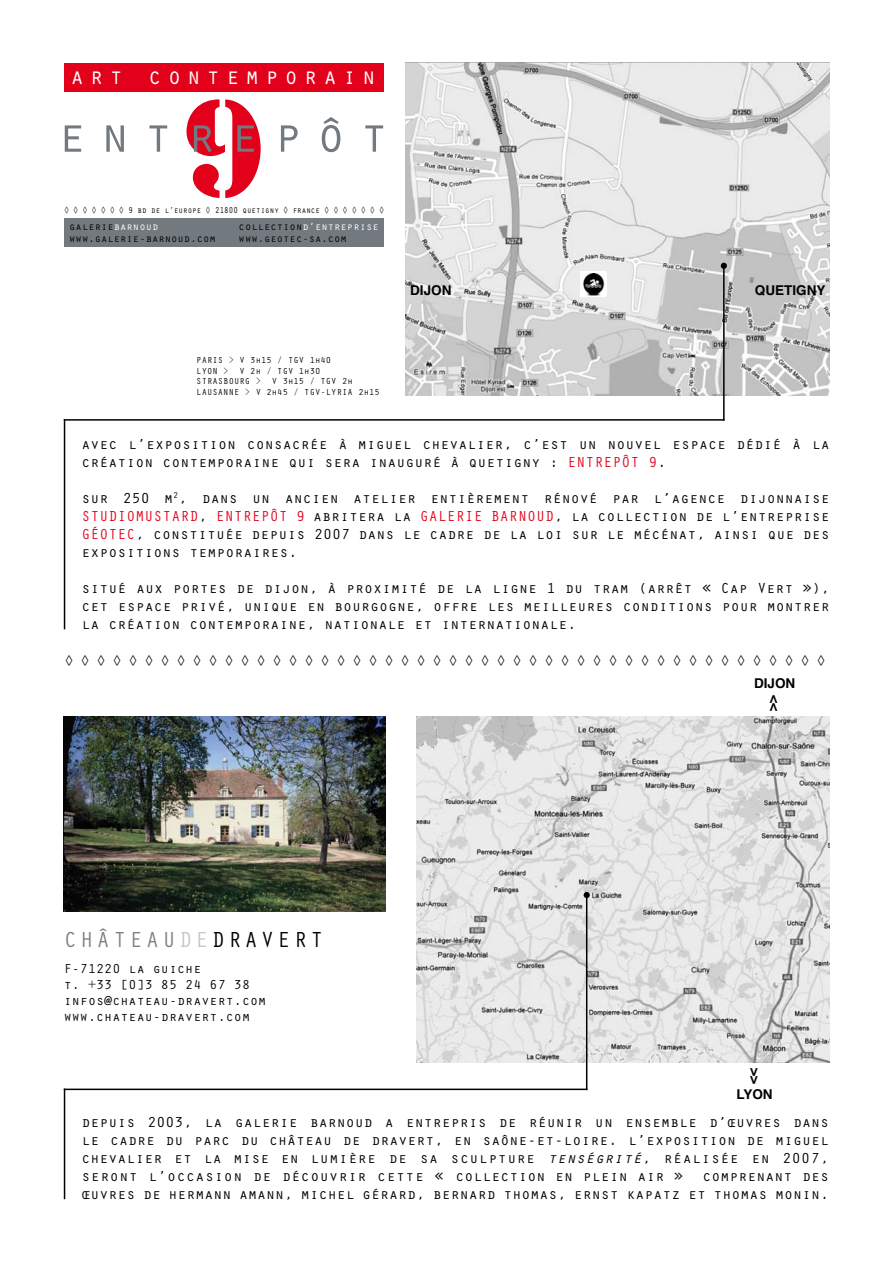
<style>
.page{position:relative;width:893px;height:1263px;background:#fff}
.page>*{position:absolute;margin:0;border:0;box-sizing:border-box;transform-origin:0 0}
.t1{font:126.6px "Stencil Std";color:#e2001a}
.t2{font:50.4px "Orator Std";letter-spacing:.255em;color:#72797f}
.t3{font:24px "Orator Std";letter-spacing:.255em;color:#fff;scale:.95 1}
.t4{font:22.5px "Orator Std";letter-spacing:.13em;color:#808080}
.t5{font:15px/18px "Orator Std";color:#000;text-align:justify}
.t6{font:15px "Orator Std";color:#e2001a}
.t7{font:13.5px/16.2px "Orator Std";color:#000}
.t8{font:700 13.5px "Helvetica";color:#000}
.t9{font:10.65px/12.8px "Orator Std";color:#000}
.t10{font:9px/10.8px "Orator Std";color:#000}
.t11{font:8.85px "Orator Std";color:#000;scale:.86 1}
.s1{color:#fff}
.s2{color:#e2001a}
.s3{color:#c6c7c8}
.s4{color:#000}
.s5{font-style:italic}
</style>
<div class="page">
<div style="left:64px;top:219px;width:320px;height:28px;background:#72797f"></div>
<div style="left:64px;top:63px;width:320px;height:29px;background:#e2001a"></div>
<img style="left:406px;top:62px;width:423px;height:333px">
<hr style="left:723px;top:266px;width:2px;height:155px;background:#000">
<svg style="left:721px;top:263px;width:6px;height:6px"></svg>
<hr style="left:64px;top:419px;width:661px;height:2px;background:#000">
<hr style="left:64px;top:419px;width:1px;height:210px;background:#000">
<div style="left:581px;top:271px;width:25px;height:25px;background:#fff"></div>
<img style="left:583px;top:273px;width:22px;height:22px">
<img style="left:416px;top:716px;width:413px;height:346px">
<hr style="left:64px;top:1088px;width:523px;height:2px;background:#000">
<svg style="left:584px;top:892px;width:6px;height:6px"></svg>
<hr style="left:64px;top:1088px;width:1px;height:111px;background:#000">
<img style="left:64px;top:716px;width:322px;height:195px">
<hr style="left:586px;top:896px;width:1px;height:194px;background:#000">
<h3 class="t3" style="left:70px;top:59px;width:323px">art contemporain</h3>
<h1 class="t1" style="left:185px;top:67px;width:81px">9</h1>
<h2 class="t2" style="left:57px;top:99px;width:334px">entrepôt</h2>
<p class="t11" style="left:64px;top:204px;width:373px">◊ ◊ ◊ ◊ ◊ ◊ ◊ 9 bd de l’europe ◊ 21800 quetigny ◊ france ◊ ◊ ◊ ◊ ◊ ◊ ◊</p>
<p class="t9" style="left:239px;top:219px;width:142px">collection<span class="s1">d’entreprise </span>www.geotec-sa.com</p>
<p class="t9" style="left:69px;top:219px;width:148px">galerie<span class="s1">barnoud </span>www.galerie-barnoud.com</p>
<p class="t10" style="left:196px;top:354px;width:136px">PARIS &gt; V 3h15 / TGV 1h40<br>LYON &gt; V 2h / TGV 1h30 stra</p>
<p class="t10" style="left:218px;top:376px;width:12px">sbourg</p>
<p class="t10" style="left:256px;top:376px;width:99px">&gt; V 3h15 / TGV 2h</p>
<p class="t10" style="left:196px;top:386px;width:6px">lau</p>
<p class="t10" style="left:212px;top:386px;width:12px">sanne</p>
<p class="t10" style="left:245px;top:386px;width:137px">&gt; V 2h45 / TGV-LYRIA 2h15</p>
<p class="t8" style="left:410px;top:279px;width:43px">DIJON</p>
<p class="t8" style="left:755px;top:279px;width:72px">QUETIGNY</p>
<p class="t5" style="left:82px;top:435px;width:750px">avec l’exposition consacrée à miguel chevalier, c’est un nouvel espace dédié à la création contemporaine qui sera inauguré à quetigny : <span class="s2">ENTREPôT 9</span>.</p>
<p class="t5" style="left:82px;top:489px;width:750px">sur 250 m<sup>2</sup>, dans un ancien atelier entièrement rénové par l’agence dijonnaise<br><span class="s2">STUDIOMUSTARD</span>, <span class="s2">ENTREPôT 9</span> abritera la <span class="s2">galerie</span></p>
<p class="t6" style="left:491px;top:506px;width:10px">barnoud</p>
<p class="t5" style="left:82px;top:507px;width:750px;text-indent:472px">, la collection de l’entreprise <span class="s2">GÉOTEC</span>, constituée depuis 2007 dans le cadre de la loi sur le mécénat, ainsi que des expositions temporaires.</p>
<p class="t5" style="left:82px;top:579px;width:750px">situé aux portes de dijon, à proximité de la ligne 1 du tram (arrêt « Cap Vert »), cet espace privé, unique en bourgogne, offre les meilleures conditions pour montrer la création contemporaine, nationale et internationale.</p>
<p class="t7" style="left:65px;top:651px;width:761px">◊ ◊ ◊ ◊ ◊ ◊ ◊ ◊ ◊ ◊ ◊ ◊ ◊ ◊ ◊ ◊ ◊ ◊ ◊ ◊ ◊ ◊ ◊ ◊ ◊ ◊ ◊ ◊ ◊ ◊ ◊ ◊ ◊ ◊ ◊ ◊ ◊ ◊ ◊ ◊ ◊ ◊ ◊ ◊ ◊ ◊ ◊ ◊</p>
<h3 class="t4" style="left:64px;top:924px;width:261px">CHÂTEAU<span class="s3">DE</span><span class="s4">DRAVERT</span></h3>
<p class="t7" style="left:64px;top:959px;width:204px">F-71220 la guiche<br>t. +33 [0]3 85 24 67 38 infos@chateau-dravert.com www.chateau-dravert.com</p>
<p class="t8" style="left:754px;top:672px;width:43px">DIJON</p>
<p class="t8" style="left:786px;top:695px;width:17px;rotate:90deg">&lt;&lt;</p>
<p class="t8" style="left:742px;top:1084px;width:17px;rotate:-90deg">&lt;&lt;</p>
<p class="t5" style="left:82px;top:1112px;width:749px">depuis 2003, la galerie barnoud a entrepris de réunir un ensemble d’œuvres dans le cadre du parc du château de dravert, en saône-et-loire. l’exposition de miguel chevalier et la mise en lumière de sa sculpture <span class="s5">tenségrité</span>, réalisée en 2007, seront l’occasion de découvrir cette « collection en plein air »</p>
<p class="t8" style="left:736px;top:1083px;width:38px">LYON</p>
<p class="t5" style="left:82px;top:1166px;width:749px;text-align:right">comprenant des<br>œuvres de hermann amann, michel gérard, bernard thomas, ernst kapatz et thomas monin.</p>
</div>
